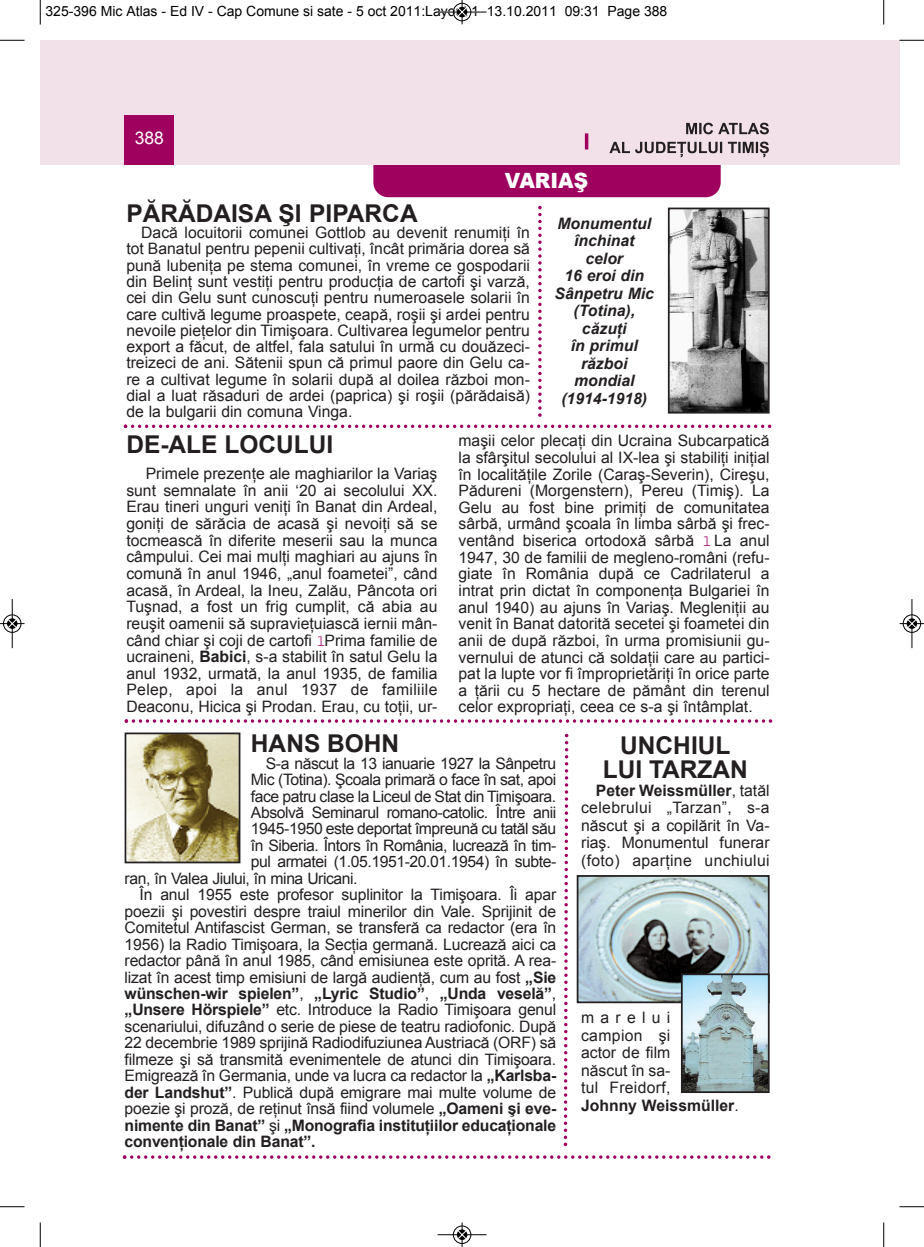
<style>
.page{position:relative;width:924px;height:1247px;background:#fff}
.page>*{position:absolute;margin:0;border:0;box-sizing:border-box;transform-origin:0 0}
.t1{font:700 24.5px/24.5px "Arial";color:#231f20;text-align:center}
.t2{font:900 21px "Arial";color:#fff;scale:.95 1}
.t3{font:17.5px "Arial";color:#fff}
.t4{font:15.75px/16.6px "Arial";letter-spacing:-.01em;color:#231f20;text-align:justify}
.t5{font:15.75px "Arial";letter-spacing:-.03em;color:#231f20}
.t6{font:700 15.75px "Arial";letter-spacing:-.01em;color:#231f20}
.t7{font:italic 700 15.75px/17.5px "Arial";color:#231f20;text-align:center}
.t8{font:15.75px/17.5px "Arial";letter-spacing:.02em;color:#231f20}
.t9{font:14px "Arial";color:#000}
.s1{font-family:"Courier";color:#9e015e}
.s2{font-weight:700}
.s3{font-weight:400}
</style>
<div class="page">
<div style="left:884px;top:40px;width:15px;height:124px;background:#f3e1e9"></div>
<div style="left:373px;top:134px;width:348px;height:63px;background:#9e015e;border-radius:15px"></div>
<div style="left:40px;top:40px;width:844px;height:124px;background:#f3e1e9"></div>
<div style="left:125px;top:115px;width:49px;height:49px;background:#9e015e"></div>
<hr style="left:585px;top:133px;width:3px;height:16px;background:#9e015e">
<svg style="left:686px;top:123px;width:83px;height:11px"></svg>
<svg style="left:609px;top:142px;width:160px;height:15px"></svg>
<img style="left:671px;top:210px;width:95px;height:200px">
<div style="left:668px;top:207px;width:101px;height:206px;border:2px solid #231f20"></div>
<img style="left:580px;top:878px;width:186px;height:122px">
<div style="left:577px;top:875px;width:192px;height:128px;border:2px solid #231f20"></div>
<svg style="left:124px;top:424px;width:647px;height:4px"></svg>
<svg style="left:125px;top:719px;width:647px;height:3px"></svg>
<svg style="left:123px;top:1155px;width:647px;height:3px"></svg>
<svg style="left:563px;top:733px;width:6px;height:412px"></svg>
<svg style="left:538px;top:206px;width:4px;height:211px"></svg>
<img style="left:128px;top:735px;width:109px;height:125px">
<div style="left:125px;top:732px;width:115px;height:131px;border:2px solid #231f20"></div>
<img style="left:684px;top:976px;width:82px;height:113px">
<div style="left:681px;top:973px;width:88px;height:119px;border:2px solid #231f20"></div>
<svg style="left:40px;top:0;width:1px;height:24px"></svg>
<svg style="left:0;top:40px;width:24px;height:1px"></svg>
<svg style="left:883px;top:0;width:1px;height:24px"></svg>
<svg style="left:899px;top:40px;width:25px;height:1px"></svg>
<svg style="left:40px;top:1222px;width:1px;height:24px"></svg>
<svg style="left:0;top:1206px;width:24px;height:1px"></svg>
<svg style="left:883px;top:1222px;width:1px;height:24px"></svg>
<svg style="left:899px;top:1206px;width:25px;height:1px"></svg>
<hr style="left:438px;top:12px;width:48px;height:1px;background:#000">
<div style="left:453px;top:3px;width:18px;height:18px;border:1px solid #000;border-radius:50%"></div>
<svg style="left:458px;top:0;width:8px;height:24px"></svg>
<hr style="left:438px;top:1234px;width:48px;height:1px;background:#000">
<div style="left:453px;top:1225px;width:18px;height:18px;border:1px solid #000;border-radius:50%"></div>
<svg style="left:458px;top:1222px;width:8px;height:24px"></svg>
<div style="left:3px;top:614px;width:19px;height:19px;border:1px solid #fff;border-radius:50%"></div>
<hr style="left:12px;top:599px;width:1px;height:49px;background:#000">
<div style="left:3px;top:614px;width:18px;height:18px;border:1px solid #000;border-radius:50%"></div>
<svg style="left:0;top:619px;width:24px;height:9px"></svg>
<div style="left:902px;top:614px;width:19px;height:19px;border:1px solid #fff;border-radius:50%"></div>
<hr style="left:911px;top:599px;width:1px;height:49px;background:#000">
<div style="left:903px;top:614px;width:18px;height:18px;border:1px solid #000;border-radius:50%"></div>
<svg style="left:900px;top:619px;width:24px;height:9px"></svg>
<p class="t9" style="left:46px;top:3px;width:623px">325-396 Mic Atlas - Ed IV - Cap Comune si sate - 5 oct 2011:Layout 1 13.10.2011 09:31 Page 388</p>
<p class="t3" style="left:135px;top:128px;width:31px">388</p>
<h2 class="t2" style="left:505px;top:165px;width:89px">VARIAŞ</h2>
<h1 class="t1" style="left:126px;top:201px;width:293px">PĂRĂDAISA ŞI PIPARCA</h1>
<p class="t4" style="left:126px;top:224px;width:405px;text-indent:15px">Dacă locuitorii comunei Gottlob au devenit renumiţi în tot Banatul pentru pepenii cultivaţi, încât primăria dorea să pună lubeniţa pe stema comunei, în vreme ce gospodarii din Belinţ sunt vestiţi pentru producţia de cartofi şi varză, cei din Gelu sunt cunoscuţi pentru numeroasele solarii în care cultivă legume proaspete, ceapă, roşii şi ardei pentru nevoile pieţelor din Timişoara. Cultivarea legumelor pentru export a făcut, de altfel, fala satului în urmă cu douăzeci&shy;treizeci de ani. Sătenii spun că primul paore din Gelu ca&shy;re a cultivat legume în solarii după al doilea război mon&shy;dial a luat răsaduri de ardei (paprica) şi roşii (părădaisă) de la bulgarii din comuna Vinga.</p>
<h1 class="t1" style="left:126px;top:432px;width:208px">DE-ALE LOCULUI</h1>
<p class="t4" style="left:126px;top:465px;width:313px;text-indent:19px">Primele prezenţe ale maghiarilor la Variaş sunt semnalate în anii ‘20 ai secolului XX.<br>Erau tineri unguri veniţi în Banat din Ardeal, goniţi de sărăcia de acasă şi nevoiţi să se tocmească în diferite meserii sau la munca câmpului. Cei mai mulţi maghiari au ajuns în comună în anul 1946, „anul foametei”, când acasă, în Ardeal, la Ineu, Zalău, Pâncota ori Tuşnad, a fost un frig cumplit, că abia au reuşit oamenii să supravieţuiască iernii mân&shy;când chiar şi coji de cartofi <span class="s1">l</span>Prima familie de ucraineni, <span class="s2">Babici</span>, s-a stabilit în satul Gelu la anul 1932, urmată, la anul 1935, de familia Pelep, apoi la anul 1937 de familiile Deaconu, Hicica şi Prodan. Erau, cu toţii, ur-</p>
<p class="t7" style="left:555px;top:215px;width:101px">Monumentul închinat celor<br>16 eroi din<br>Sânpetru Mic (Totina), căzuţi<br>în primul război mondial (1914-1918)</p>
<p class="t4" style="left:458px;top:432px;width:313px">maşii celor plecaţi din Ucraina Subcarpatică la sfârşitul secolului al IX-lea şi stabiliţi iniţial în localităţile Zorile (Caraş-Severin), Cireşu, Pădureni (Morgenstern), Pereu (Timiş). La Gelu au fost bine primiţi de comunitatea sârbă, urmând şcoala în limba sârbă şi frec&shy;ventând biserica ortodoxă sârbă <span class="s1">l</span>La anul 1947, 30 de familii de megleno-români (refu&shy;giate în România după ce Cadrilaterul a intrat prin dictat în componenţa Bulgariei în anul 1940) au ajuns în Variaş. Megleniţii au venit în Banat datorită secetei şi foametei din anii de după război, în urma promisiunii gu&shy;vernului de atunci că soldaţii care au partici&shy;pat la lupte vor fi împroprietăriţi în orice parte a ţării cu 5 hectare de pământ din terenul celor expropriaţi, ceea ce s-a şi întâmplat.</p>
<h1 class="t1" style="left:251px;top:731px;width:150px">HANS BOHN</h1>
<p class="t5" style="left:266px;top:754px;width:292px">S-a născut la 13 ianuarie 1927 la Sânpetru</p>
<p class="t5" style="left:251px;top:770px;width:307px">Mic (Totina). Şcoala primară o face în sat, apoi</p>
<p class="t5" style="left:251px;top:787px;width:307px">face patru clase la Liceul de Stat din Timişoara.</p>
<p class="t5" style="left:251px;top:803px;width:307px">Absolvă Seminarul romano-catolic. Între anii</p>
<p class="t5" style="left:251px;top:820px;width:307px">1945-1950 este deportat împreună cu tatăl său</p>
<p class="t5" style="left:251px;top:836px;width:307px">în Siberia. Întors în România, lucrează în tim-</p>
<p class="t5" style="left:251px;top:853px;width:307px">pul armatei (1.05.1951-20.01.1954) în subte-</p>
<p class="t5" style="left:125px;top:869px;width:235px">ran, în Valea Jiului, în mina Uricani.</p>
<p class="t4" style="left:140px;top:886px;width:418px">În anul 1955 este profesor suplinitor la Timişoara. Îi apar</p>
<p class="t4" style="left:125px;top:902px;width:433px">poezii şi povestiri despre traiul minerilor din Vale. Sprijinit de</p>
<p class="t4" style="left:125px;top:919px;width:433px">Comitetul Antifascist German, se transferă ca redactor (era în</p>
<p class="t4" style="left:125px;top:935px;width:433px">1956) la Radio Timişoara, la Secţia germană. Lucrează aici ca</p>
<p class="t4" style="left:125px;top:952px;width:433px">redactor până în anul 1985, când emisiunea este oprită. A rea-</p>
<p class="t4" style="left:125px;top:968px;width:433px">lizat în acest timp emisiuni de largă audienţă, cum au fost <span class="s2">„Sie</span></p>
<p class="t6" style="left:125px;top:984px;width:433px">wünschen-wir spielen”<span class="s3">,</span> „Lyric Studio”<span class="s3">,</span> „Unda veselă”<span class="s3">,</span></p>
<p class="t4" style="left:125px;top:1001px;width:433px"><span class="s2">„Unsere Hörspiele”</span> etc. Introduce la Radio Timişoara genul</p>
<p class="t4" style="left:125px;top:1018px;width:433px">scenariului, difuzând o serie de piese de teatru radiofonic. După</p>
<p class="t4" style="left:125px;top:1034px;width:433px">22 decembrie 1989 sprijină Radiodifuziunea Austriacă (ORF) să</p>
<p class="t4" style="left:125px;top:1050px;width:433px">filmeze şi să transmită evenimentele de atunci din Timişoara.</p>
<p class="t4" style="left:125px;top:1067px;width:432px">Emigrează în Germania, unde va lucra ca redactor la <span class="s2">„Karlsba-</span></p>
<p class="t4" style="left:125px;top:1083px;width:433px"><span class="s2">der Landshut”</span>. Publică după emigrare mai multe volume de</p>
<p class="t4" style="left:125px;top:1100px;width:432px">poezie şi proză, de reţinut însă fiind volumele <span class="s2">„Oameni şi eve-</span></p>
<p class="t6" style="left:125px;top:1116px;width:433px">nimente din Banat” <span class="s3">şi</span> „Monografia instituţiilor educaţionale</p>
<p class="t6" style="left:125px;top:1132px;width:192px">convenţionale din Banat”.</p>
<h1 class="t1" style="left:603px;top:732px;width:147px">UNCHIUL<br>LUI TARZAN</h1>
<p class="t4" style="left:581px;top:781px;width:190px;line-height:17.5px;text-indent:15px"><span class="s2">Peter Weissmüller</span>, tatăl celebrului „Tarzan”, s-a născut şi a copilărit în Va&shy;riaş. Monumentul funerar (foto) aparţine unchiului</p>
<p class="t8" style="left:581px;top:1008px;width:159px">marelui<br>campion şi<br>actor de film<br>născut în sa-<br>tul Freidorf,<br><span class="s2">Johnny Weissmüller</span>.</p>
</div>
